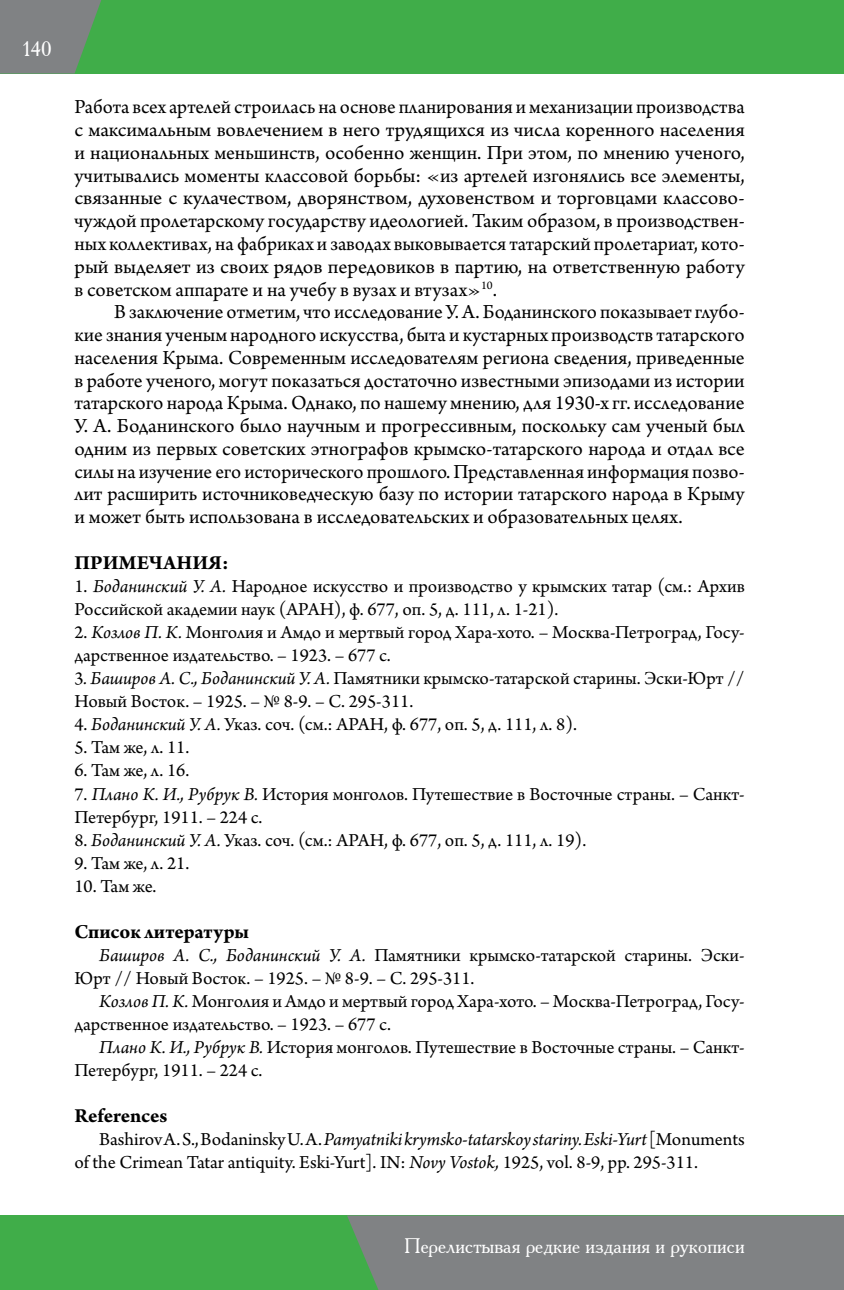
<style>
.page{position:relative;width:844px;height:1290px;background:#fff}
.page>*{position:absolute;margin:0;border:0;box-sizing:border-box;transform-origin:0 0}
.t1{font:21px/22.8px "Arno Pro";color:#000;text-align:justify}
.t2{font:21px "Academy ACTT";color:#fff}
.t3{font:700 21px "Arno Pro";color:#000}
.t4{font:19.25px/23.1px "Arno Pro";color:#000}
.s1{font-style:italic}
</style>
<div class="page">
<div style="left:0;top:1215px;width:843px;height:75px;background:#40ad49"></div>
<div style="left:347px;top:1215px;width:496px;height:75px;background:#808284"></div>
<div style="left:0;top:0;width:843px;height:74px;background:#40ad49"></div>
<svg style="left:0;top:0;width:101px;height:74px;background:#77877c"></svg>
<p class="t2" style="left:23px;top:36px;width:31px">140</p>
<p class="t1" style="left:74px;top:97px;width:671px">Работа всех артелей строилась на основе планирования и механизации производства с максимальным вовлечением в него трудящихся из числа коренного населения и национальных меньшинств, особенно женщин. При этом, по мнению ученого, учитывались моменты классовой борьбы: «из артелей изгонялись все элементы, связанные с кулачеством, дворянством, духовенством и торговцами классово&shy;чуждой пролетарскому государству идеологией. Таким образом, в производствен&shy;ных коллективах, на фабриках и заводах выковывается татарский пролетариат, кото&shy;рый выделяет из своих рядов передовиков в партию, на ответственную работу в советском аппарате и на учебу в вузах и втузах»<sup>10</sup>.</p>
<p class="t1" style="left:74px;top:302px;width:671px;text-indent:40px">В заключение отметим, что исследование У. А. Боданинского показывает глубо&shy;кие знания ученым народного искусства, быта и кустарных производств татарского населения Крыма. Современным исследователям региона сведения, приведенные в работе ученого, могут показаться достаточно известными эпизодами из истории татарского народа Крыма. Однако, по нашему мнению, для 1930-х гг. исследование У. А. Боданинского было научным и прогрессивным, поскольку сам ученый был одним из первых советских этнографов крымско-татарского народа и отдал все силы на изучение его исторического прошлого. Представленная информация позво&shy;лит расширить источниковедческую базу по истории татарского народа в Крыму и может быть использована в исследовательских и образовательных целях.</p>
<p class="t3" style="left:74px;top:550px;width:155px">ПРИМЕЧАНИЯ:</p>
<p class="t4" style="left:74px;top:575px;width:671px">1. <span class="s1">Боданинский У. А.</span> Народное искусство и производство у крымских татар (см.: Архив<br>Российской академии наук (АРАН), ф. 677, оп. 5, д. 111, л. 1-21).</p>
<p class="t4" style="left:74px;top:621px;width:671px">2. <span class="s1">Козлов П. К.</span> Монголия и Амдо и мертвый город Хара-хото. – Москва-Петроград, Госу&shy;дарственное издательство. – 1923. – 677 с.</p>
<p class="t4" style="left:74px;top:668px;width:671px">3<span class="s1">. Баширов А. С., Боданинский У. А.</span> Памятники крымско-татарской старины. Эски-Юрт //<br>Новый Восток. – 1925. – № 8-9. – С. 295-311.</p>
<p class="t4" style="left:74px;top:714px;width:504px">4. <span class="s1">Боданинский У. А.</span> Указ. соч. (см.: АРАН, ф. 677, оп. 5, д. 111, л. 8).</p>
<p class="t4" style="left:74px;top:737px;width:116px">5. Там же, л. 11.</p>
<p class="t4" style="left:74px;top:760px;width:116px">6. Там же, л. 16.</p>
<p class="t4" style="left:74px;top:783px;width:671px">7. <span class="s1">Плано К. И., Рубрук В.</span> История монголов. Путешествие в Восточные страны. – Санкт-<br>Петербург, 1911. – 224 с.</p>
<p class="t4" style="left:74px;top:829px;width:513px">8. <span class="s1">Боданинский У. А.</span> Указ. соч. (см.: АРАН, ф. 677, оп. 5, д. 111, л. 19).</p>
<p class="t4" style="left:74px;top:852px;width:116px">9. Там же, л. 21.</p>
<p class="t4" style="left:74px;top:876px;width:83px">10. Там же.</p>
<p class="t3" style="left:74px;top:919px;width:176px">Список литературы</p>
<p class="t4" style="left:74px;top:944px;width:671px;text-indent:25px"><span class="s1">Баширов А. С., Боданинский У. А.</span> Памятники крымско-татарской старины. Эски-<br>Юрт // Новый Восток. – 1925. – № 8-9. – С. 295-311.</p>
<p class="t4" style="left:74px;top:990px;width:671px;text-indent:25px"><span class="s1">Козлов П. К.</span> Монголия и Амдо и мертвый город Хара-хото. – Москва-Петроград, Госу&shy;дарственное издательство. – 1923. – 677 с.</p>
<p class="t4" style="left:74px;top:1037px;width:671px;text-indent:25px"><span class="s1">Плано К. И., Рубрук В.</span> История монголов. Путешествие в Восточные страны. – Санкт-<br>Петербург, 1911. – 224 с.</p>
<p class="t3" style="left:74px;top:1103px;width:95px">References</p>
<p class="t4" style="left:74px;top:1128px;width:671px;text-indent:25px">Bashirov A. S., Bodaninsky U. A. <span class="s1">Pamyatniki krymsko-tatarskoy stariny. Eski-Yurt</span> [Monuments of the Crimean Tatar antiquity. Eski-Yurt]. IN: <span class="s1">Novy Vostok,</span> 1925, vol. 8-9, pp. 295-311.</p>
<p class="t2" style="left:404px;top:1233px;width:342px">Перелистывая редкие издания и рукописи</p>
</div>
